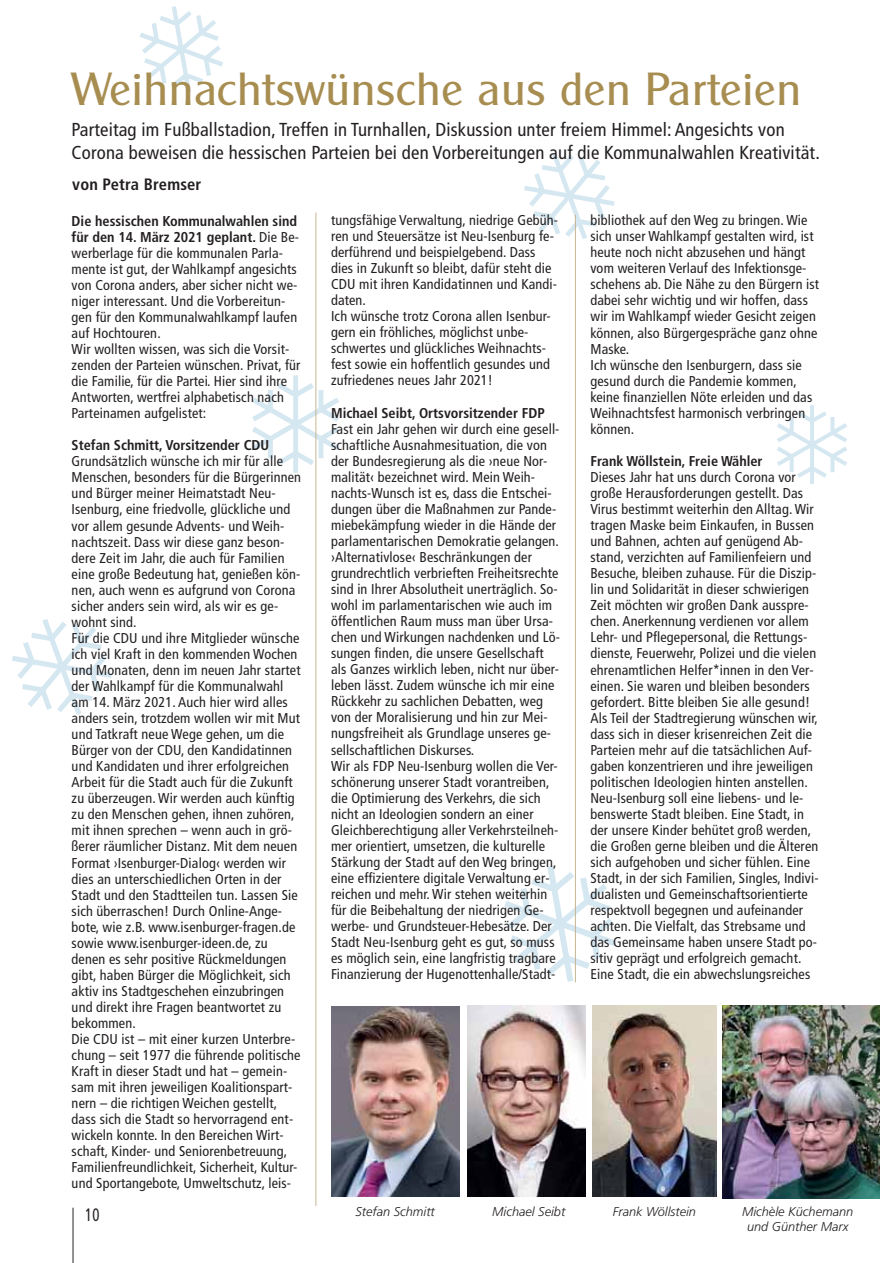
<style>
.page{position:relative;width:893px;height:1263px;background:#fff}
.page>*{position:absolute;margin:0;border:0;box-sizing:border-box;transform-origin:0 0}
.t1{font:45px "Clear Gothic Serial";letter-spacing:.015em;color:#a78d50}
.t2{font:condensed 18.75px/22.5px "Frutiger LT Pro";letter-spacing:.01em;color:#231f20}
.t3{font:condensed 18px "Frutiger LT Pro";color:#231f20;scale:.81 1}
.t4{font:700 condensed 16.5px "Frutiger LT Pro";letter-spacing:.01em;color:#231f20}
.t5{font:condensed 14.25px/16px "Frutiger LT Pro";letter-spacing:.01em;color:#231f20}
.t6{font:700 condensed 14.25px "Frutiger LT Pro";color:#231f20}
.t7{font:italic 300 12.75px/15.3px "Frutiger LT Pro";color:#231f20;text-align:center}
.s1{font-weight:700}
</style>
<div class="page">
<svg style="left:252px;top:375px;width:87px;height:98px"></svg>
<svg style="left:524px;top:152px;width:91px;height:87px"></svg>
<svg style="left:504px;top:865px;width:112px;height:117px"></svg>
<svg style="left:12px;top:619px;width:100px;height:96px"></svg>
<svg style="left:140px;top:6px;width:83px;height:87px"></svg>
<svg style="left:777px;top:405px;width:70px;height:79px"></svg>
<hr style="left:72px;top:1208px;width:2px;height:55px;background:#6d6e70">
<hr style="left:316px;top:213px;width:1px;height:993px;background:#c6b694">
<hr style="left:575px;top:215px;width:1px;height:767px;background:#c6b694">
<img style="left:332px;top:1007px;width:128px;height:190px">
<img style="left:467px;top:1006px;width:119px;height:191px">
<img style="left:592px;top:1006px;width:124px;height:191px">
<img style="left:722px;top:1006px;width:158px;height:193px">
<h1 class="t1" style="left:72px;top:72px;width:730px">Weihnachtswünsche aus den Parteien</h1>
<h2 class="t2" style="left:72px;top:120px;width:750px">Parteitag im Fußballstadion, Treffen in Turnhallen, Diskussion unter freiem Himmel: Angesichts von<br>Corona beweisen die hessischen Parteien bei den Vorbereitungen auf die Kommunalwahlen Kreativität.</h2>
<p class="t4" style="left:72px;top:177px;width:131px">von Petra Bremser</p>
<p class="t5" style="left:72px;top:213px;width:230px"><span class="s1">Die hessischen Kommunalwahlen sind für den 14. März 2021 geplant.</span> Die Be&shy;werberlage für die kommunalen Parla&shy;mente ist gut, der Wahlkampf angesichts von Corona anders, aber sicher nicht we&shy;niger interessant. Und die Vorbereitun&shy;gen für den Kommunalwahlkampf laufen auf Hochtouren.<br>Wir wollten wissen, was sich die Vorsit&shy;zenden der Parteien wünschen. Privat, für die Familie, für die Partei. Hier sind ihre Antworten, wertfrei alphabetisch nach Parteinamen aufgelistet:</p>
<p class="t6" style="left:72px;top:438px;width:199px">Stefan Schmitt, Vorsitzender CDU</p>
<p class="t5" style="left:72px;top:454px;width:231px">Grundsätzlich wünsche ich mir für alle Menschen, besonders für die Bürgerinnen und Bürger meiner Heimatstadt Neu-Isenburg, eine friedvolle, glückliche und vor allem gesunde Advents- und Weih&shy;nachtszeit. Dass wir diese ganz beson&shy;dere Zeit im Jahr, die auch für Familien eine große Bedeutung hat, genießen kön&shy;nen, auch wenn es aufgrund von Corona sicher anders sein wird, als wir es ge&shy;wohnt sind.<br>Für die CDU und ihre Mitglieder wünsche ich viel Kraft in den kommenden Wochen und Monaten, denn im neuen Jahr startet der Wahlkampf für die Kommunalwahl am 14. März 2021. Auch hier wird alles anders sein, trotzdem wollen wir mit Mut und Tatkraft neue Wege gehen, um die Bürger von der CDU, den Kandidatinnen und Kandidaten und ihrer erfolgreichen Arbeit für die Stadt auch für die Zukunft zu überzeugen. Wir werden auch künftig zu den Menschen gehen, ihnen zuhören, mit ihnen sprechen – wenn auch in grö&shy;ßerer räumlicher Distanz. Mit dem neuen Format ›Isenburger-Dialog‹ werden wir dies an unterschiedlichen Orten in der Stadt und den Stadtteilen tun. Lassen Sie sich überraschen! Durch Online-Ange&shy;bote, wie z.B. www.isenburger-fragen.de sowie www.isenburger-ideen.de, zu denen es sehr positive Rückmeldungen gibt, haben Bürger die Möglichkeit, sich aktiv ins Stadtgeschehen einzubringen und direkt ihre Fragen beantwortet zu bekommen.<br>Die CDU ist – mit einer kurzen Unterbre&shy;chung – seit 1977 die führende politische Kraft in dieser Stadt und hat – gemein&shy;sam mit ihren jeweiligen Koalitionspart&shy;nern – die richtigen Weichen gestellt, dass sich die Stadt so hervorragend ent&shy;wickeln konnte. In den Bereichen Wirt&shy;schaft, Kinder- und Seniorenbetreuung, Familienfreundlichkeit, Sicherheit, Kultur&shy;und Sportangebote, Umweltschutz, leis-</p>
<p class="t3" style="left:85px;top:1206px;width:19px">10</p>
<p class="t5" style="left:331px;top:213px;width:229px">tungsfähige Verwaltung, niedrige Gebüh&shy;ren und Steuersätze ist Neu-Isenburg fe&shy;derführend und beispielgebend. Dass dies in Zukunft so bleibt, dafür steht die CDU mit ihren Kandidatinnen und Kandi&shy;daten.<br>Ich wünsche trotz Corona allen Isenbur&shy;gern ein fröhliches, möglichst unbe&shy;schwertes und glückliches Weihnachts&shy;fest sowie ein hoffentlich gesundes und zufriedenes neues Jahr 2021!</p>
<p class="t6" style="left:331px;top:406px;width:215px">Michael Seibt, Ortsvorsitzender FDP</p>
<p class="t5" style="left:331px;top:421px;width:230px">Fast ein Jahr gehen wir durch eine gesell&shy;schaftliche Ausnahmesituation, die von der Bundesregierung als die ›neue Nor&shy;malität‹ bezeichnet wird. Mein Weih&shy;nachts-Wunsch ist es, dass die Entschei - dungen über die Maßnahmen zur Pande&shy;miebekämpfung wieder in die Hände der parlamentarischen Demokratie gelangen. ›Alternativlose‹ Beschränkungen der grundrechtlich verbrieften Freiheitsrechte sind in Ihrer Absolutheit unerträglich. So&shy;wohl im parlamentarischen wie auch im öffentlichen Raum muss man über Ursa&shy;chen und Wirkungen nachdenken und Lö&shy;sungen finden, die unsere Gesellschaft als Ganzes wirklich leben, nicht nur über&shy;leben lässt. Zudem wünsche ich mir eine Rückkehr zu sachlichen Debatten, weg von der Moralisierung und hin zur Mei&shy;nungsfreiheit als Grundlage unseres ge&shy;sellschaftlichen Diskurses.<br>Wir als FDP Neu-Isenburg wollen die Ver&shy;schönerung unserer Stadt vorantreiben, die Optimierung des Verkehrs, die sich nicht an Ideologien sondern an einer Gleichberechtigung aller Verkehrsteilneh&shy;mer orientiert, umsetzen, die kulturelle Stärkung der Stadt auf den Weg bringen, eine effizientere digitale Verwaltung er&shy;reichen und mehr. Wir stehen weiterhin für die Beibehaltung der niedrigen Ge&shy;werbe- und Grundsteuer-Hebesätze. Der Stadt Neu-Isenburg geht es gut, so muss es möglich sein, eine langfristig tragbare Finanzierung der Hugenottenhalle/Stadt-</p>
<p class="t5" style="left:590px;top:213px;width:230px">bibliothek auf den Weg zu bringen. Wie sich unser Wahlkampf gestalten wird, ist heute noch nicht abzusehen und hängt vom weiteren Verlauf des Infektionsge&shy;schehens ab. Die Nähe zu den Bürgern ist dabei sehr wichtig und wir hoffen, dass wir im Wahlkampf wieder Gesicht zeigen können, also Bürgergespräche ganz ohne Maske.<br>Ich wünsche den Isenburgern, dass sie gesund durch die Pandemie kommen, keine finanziellen Nöte erleiden und das Weihnachtsfest harmonisch verbringen können.</p>
<p class="t6" style="left:590px;top:454px;width:174px">Frank Wöllstein, Freie Wähler</p>
<p class="t5" style="left:590px;top:470px;width:230px">Dieses Jahr hat uns durch Corona vor große Herausforderungen gestellt. Das Virus bestimmt weiterhin den Alltag. Wir tragen Maske beim Einkaufen, in Bussen und Bahnen, achten auf genügend Ab&shy;stand, verzichten auf Familienfeiern und Besuche, bleiben zuhause. Für die Diszip&shy;lin und Solidarität in dieser schwierigen Zeit möchten wir großen Dank ausspre&shy;chen. Anerkennung verdienen vor allem Lehr- und Pflegepersonal, die Rettungs&shy;dienste, Feuerwehr, Polizei und die vielen ehrenamtlichen Helfer*innen in den Ver&shy;einen. Sie waren und bleiben besonders gefordert. Bitte bleiben Sie alle gesund!<br>Als Teil der Stadtregierung wünschen wir, dass sich in dieser krisenreichen Zeit die Parteien mehr auf die tatsächlichen Auf&shy;gaben konzentrieren und ihre jeweiligen politischen Ideologien hinten anstellen.<br>Neu-Isenburg soll eine liebens- und le&shy;benswerte Stadt bleiben. Eine Stadt, in der unsere Kinder behütet groß werden, die Großen gerne bleiben und die Älteren sich aufgehoben und sicher fühlen. Eine Stadt, in der sich Familien, Singles, Indivi&shy;dualisten und Gemeinschaftsorientierte respektvoll begegnen und aufeinander achten. Die Vielfalt, das Strebsame und das Gemeinsame haben unsere Stadt po&shy;sitiv geprägt und erfolgreich gemacht.<br>Eine Stadt, die ein abwechslungsreiches</p>
<p class="t7" style="left:356px;top:1205px;width:81px">Stefan Schmitt</p>
<p class="t7" style="left:492px;top:1205px;width:74px">Michael Seibt</p>
<p class="t7" style="left:613px;top:1205px;width:85px">Frank Wöllstein</p>
<p class="t7" style="left:742px;top:1205px;width:113px">Michèle Küchemann und Günther Marx</p>
</div>
